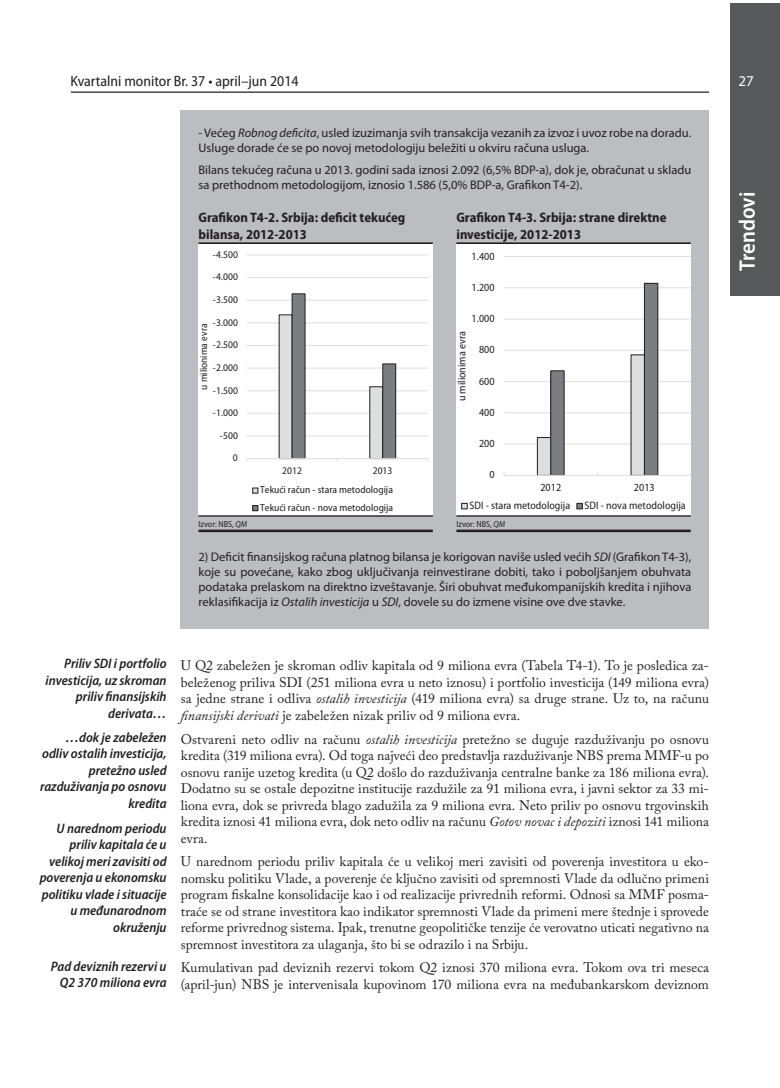
<style>
.page{position:relative;width:780px;height:1088px;background:#fff}
.page>*{position:absolute;margin:0;border:0;box-sizing:border-box;transform-origin:0 0}
.t1{font:600 semi-condensed 22.5px "Myriad Pro";color:#fff}
.t2{font:semi-condensed 15px "Myriad Pro";color:#231f20}
.t3{font:15px "Myriad Pro";color:#fff}
.Običan_txt{font:13.75px/16.5px "Adobe Caslon Pro";letter-spacing:.005em;color:#231f20;text-align:justify}
.Komentari{font:italic 600 semi-condensed 13.75px/16.5px "Myriad Pro";color:#231f20;text-align:right}
.Tabela_-_naslov{font:700 semi-condensed 13.75px/16.5px "Myriad Pro";color:#231f20}
.okvir_body_text{font:12.5px/15px "Myriad Pro";color:#231f20}
.t4{font:semi-condensed 10.88px "Myriad Pro";color:#231f20}
.t5{font:semi-condensed 10.38px "Myriad Pro";color:#231f20}
.t6{font:semi-condensed 10.25px/17.6px "Myriad Pro";color:#231f20}
.ispod_tabela{font:semi-condensed 8.75px "Myriad Pro";color:#231f20}
.s1{font-style:italic}
</style>
<div class="page">
<div style="left:730px;top:4px;width:50px;height:292px;background:#57585a"></div>
<hr style="left:71px;top:92px;width:638px;height:1px;background:#231f20">
<div style="left:181px;top:110px;width:528px;height:518px;background:#bcbdc0"></div>
<hr style="left:198px;top:242px;width:235px;height:3px;background:#231f20">
<hr style="left:456px;top:242px;width:234px;height:3px;background:#231f20">
<hr style="left:198px;top:515px;width:235px;height:2px;background:#231f20">
<hr style="left:456px;top:515px;width:234px;height:2px;background:#231f20">
<hr style="left:198px;top:530px;width:235px;height:2px;background:#231f20">
<hr style="left:456px;top:530px;width:234px;height:2px;background:#231f20">
<div style="left:198px;top:244px;width:235px;height:271px;background:#fff"></div>
<hr style="left:247px;top:435px;width:181px;height:1px;background:#dddee0">
<hr style="left:247px;top:413px;width:181px;height:1px;background:#dddee0">
<hr style="left:247px;top:390px;width:181px;height:1px;background:#dddee0">
<hr style="left:247px;top:368px;width:181px;height:1px;background:#dddee0">
<hr style="left:247px;top:345px;width:181px;height:1px;background:#dddee0">
<hr style="left:247px;top:322px;width:181px;height:1px;background:#dddee0">
<hr style="left:247px;top:300px;width:181px;height:1px;background:#dddee0">
<hr style="left:247px;top:277px;width:181px;height:1px;background:#dddee0">
<hr style="left:247px;top:254px;width:181px;height:1px;background:#dddee0">
<div style="left:279px;top:315px;width:13px;height:144px;background:#dddee0"></div>
<div style="left:370px;top:387px;width:13px;height:72px;background:#dddee0"></div>
<div style="left:292px;top:294px;width:13px;height:165px;background:#7b7d80"></div>
<div style="left:291px;top:293px;width:14px;height:166px;border:1px solid #231f20"></div>
<div style="left:383px;top:364px;width:12px;height:95px;background:#7b7d80"></div>
<div style="left:382px;top:363px;width:14px;height:96px;border:1px solid #231f20"></div>
<hr style="left:247px;top:458px;width:181px;height:1px;background:#dddee0">
<div style="left:252px;top:487px;width:6px;height:7px;border:1px solid #231f20"></div>
<svg style="left:252px;top:505px;width:6px;height:6px"></svg>
<div style="left:456px;top:244px;width:234px;height:271px;background:#fff"></div>
<hr style="left:504px;top:256px;width:186px;height:1px;background:#dddee0">
<hr style="left:504px;top:287px;width:186px;height:1px;background:#dddee0">
<hr style="left:504px;top:319px;width:186px;height:1px;background:#dddee0">
<hr style="left:504px;top:350px;width:186px;height:1px;background:#dddee0">
<hr style="left:504px;top:381px;width:186px;height:1px;background:#dddee0">
<hr style="left:504px;top:412px;width:186px;height:1px;background:#dddee0">
<hr style="left:504px;top:444px;width:186px;height:1px;background:#dddee0">
<div style="left:537px;top:437px;width:13px;height:38px;background:#dddee0"></div>
<div style="left:537px;top:437px;width:14px;height:39px;border:1px solid #231f20"></div>
<div style="left:631px;top:355px;width:13px;height:120px;background:#dddee0"></div>
<div style="left:550px;top:371px;width:14px;height:104px;background:#7b7d80"></div>
<div style="left:550px;top:370px;width:14px;height:106px;border:1px solid #231f20"></div>
<div style="left:644px;top:283px;width:13px;height:192px;background:#7b7d80"></div>
<div style="left:644px;top:283px;width:14px;height:193px;border:1px solid #231f20"></div>
<hr style="left:504px;top:475px;width:186px;height:1px;background:#dddee0">
<svg style="left:461px;top:503px;width:6px;height:6px"></svg>
<svg style="left:576px;top:503px;width:6px;height:6px"></svg>
<p class="t2" style="left:70px;top:73px;width:230px">Kvartalni monitor Br. 37 • april–jun 2014</p>
<p class="t3" style="left:738px;top:71px;width:17px">27</p>
<p class="okvir_body_text" style="left:198px;top:125px;width:494px">- Većeg <span class="s1">Robnog deficita</span>, usled izuzimanja svih transakcija vezanih za izvoz i uvoz robe na doradu.<br>Usluge dorade će se po novoj metodologiju beležiti u okviru računa usluga.</p>
<p class="okvir_body_text" style="left:198px;top:162px;width:494px">Bilans tekućeg računa u 2013. godini sada iznosi 2.092 (6,5% BDP-a), dok je, obračunat u skladu sa prethodnom metodologijom, iznosio 1.586 (5,0% BDP-a, Grafikon T4-2).</p>
<p class="Tabela_-_naslov" style="left:198px;top:210px;width:208px">Grafikon T4-2. Srbija: deficit tekućeg bilansa, 2012-2013</p>
<p class="Tabela_-_naslov" style="left:456px;top:210px;width:211px">Grafikon T4-3. Srbija: strane direktne investicije, 2012-2013</p>
<p class="t6" style="left:213px;top:246px;width:27px">-4.500</p>
<p class="t6" style="left:213px;top:268px;width:27px">-4.000</p>
<p class="t6" style="left:213px;top:291px;width:27px">-3.500</p>
<p class="t6" style="left:213px;top:314px;width:27px">-3.000</p>
<p class="t6" style="left:213px;top:336px;width:27px">-2.500</p>
<p class="t6" style="left:213px;top:359px;width:27px">-2.000</p>
<p class="t6" style="left:213px;top:381px;width:27px">-1.500</p>
<p class="t6" style="left:213px;top:404px;width:27px">-1.000</p>
<p class="t6" style="left:220px;top:427px;width:19px">-500</p>
<p class="t6" style="left:233px;top:449px;width:6px">0</p>
<p class="t5" style="left:198px;top:390px;width:67px;rotate:-90deg">u milionima evra</p>
<p class="t6" style="left:282px;top:461px;width:21px">2012</p>
<p class="t6" style="left:373px;top:461px;width:21px">2013</p>
<p class="t6" style="left:260px;top:481px;width:134px">Tekući račun - stara metodologija<br>Tekući račun - nova metodologija</p>
<p class="t4" style="left:471px;top:250px;width:25px">1.400</p>
<p class="t4" style="left:471px;top:281px;width:25px">1.200</p>
<p class="t4" style="left:471px;top:313px;width:25px">1.000</p>
<p class="t4" style="left:456px;top:401px;width:72px;rotate:-90deg">u milionima evra</p>
<p class="t4" style="left:479px;top:344px;width:17px">800</p>
<p class="t4" style="left:479px;top:375px;width:17px">600</p>
<p class="t4" style="left:479px;top:406px;width:17px">400</p>
<p class="t4" style="left:479px;top:438px;width:17px">200</p>
<p class="t4" style="left:489px;top:469px;width:7px">0</p>
<p class="t4" style="left:540px;top:482px;width:22px">2012</p>
<p class="t4" style="left:634px;top:482px;width:22px">2013</p>
<p class="t4" style="left:469px;top:500px;width:102px">SDI - stara metodologija</p>
<p class="t4" style="left:584px;top:500px;width:103px">SDI - nova metodologija</p>
<p class="ispod_tabela" style="left:198px;top:519px;width:50px">Izvor: NBS, <span class="s1">QM</span></p>
<p class="ispod_tabela" style="left:456px;top:519px;width:50px">Izvor: NBS, <span class="s1">QM</span></p>
<p class="okvir_body_text" style="left:198px;top:549px;width:494px;text-align:justify">2) Deficit finansijskog računa platnog bilansa je korigovan naviše usled većih <span class="s1">SDI</span> (Grafikon T4-3), koje su povećane, kako zbog uključivanja reinvestirane dobiti, tako i poboljšanjem obuhvata podataka prelaskom na direktno izveštavanje. Širi obuhvat međukompanijskih kredita i njihova reklasifikacija iz <span class="s1">Ostalih investicija</span> u <span class="s1">SDI</span>, dovele su do izmene visine ove dve stavke.</p>
<p class="Komentari" style="left:46px;top:656px;width:122px">Priliv SDI i portfolio investicija, uz skroman priliv finansijskih derivata…</p>
<p class="Komentari" style="left:40px;top:729px;width:128px">…dok je zabeležen odliv ostalih investicija, pretežno usled razduživanja po osnovu kredita</p>
<p class="Komentari" style="left:40px;top:820px;width:128px">U narednom periodu priliv kapitala će u velikoj meri zavisiti od poverenja u ekonomsku politiku vlade i situacije u međunarodnom okruženju</p>
<p class="Komentari" style="left:51px;top:958px;width:117px">Pad deviznih rezervi u<br>Q2 370 miliona evra</p>
<p class="Običan_txt" style="left:181px;top:657px;width:529px">U Q2 zabeležen je skroman odliv kapitala od 9 miliona evra (Tabela T4-1). To je posledica za&shy;beleženog priliva SDI (251 miliona evra u neto iznosu) i portfolio investicija (149 miliona evra) sa jedne strane i odliva <span class="s1">ostalih investicija</span> (419 miliona evra) sa druge strane. Uz to, na računu <span class="s1">finansijski derivati</span> je zabeležen nizak priliv od 9 miliona evra.</p>
<p class="Običan_txt" style="left:181px;top:730px;width:529px">Ostvareni neto odliv na računu <span class="s1">ostalih investicija</span> pretežno se duguje razduživanju po osnovu kredita (319 miliona evra). Od toga najveći deo predstavlja razduživanje NBS prema MMF-u po osnovu ranije uzetog kredita (u Q2 došlo do razduživanja centralne banke za 186 miliona evra).<br>Dodatno su se ostale depozitne institucije razdužile za 91 miliona evra, i javni sektor za 33 mi&shy;liona evra, dok se privreda blago zadužila za 9 miliona evra. Neto priliv po osnovu trgovinskih kredita iznosi 41 miliona evra, dok neto odliv na računu <span class="s1">Gotov novac i depoziti</span> iznosi 141 miliona evra.</p>
<p class="Običan_txt" style="left:181px;top:853px;width:529px">U narednom periodu priliv kapitala će u velikoj meri zavisiti od poverenja investitora u eko&shy;nomsku politiku Vlade, a poverenje će ključno zavisiti od spremnosti Vlade da odlučno primeni program fiskalne konsolidacije kao i od realizacije privrednih reformi. Odnosi sa MMF posma&shy;traće se od strane investitora kao indikator spremnosti Vlade da primeni mere štednje i sprovede reforme privrednog sistema. Ipak, trenutne geopolitičke tenzije će verovatno uticati negativno na spremnost investitora za ulaganja, što bi se odrazilo i na Srbiju.</p>
<p class="Običan_txt" style="left:181px;top:959px;width:529px">Kumulativan pad deviznih rezervi tokom Q2 iznosi 370 miliona evra. Tokom ova tri meseca (april-jun) NBS je intervenisala kupovinom 170 miliona evra na međubankarskom deviznom</p>
<h1 class="t1" style="left:734px;top:271px;width:81px;rotate:-90deg">Trendovi</h1>
</div>
